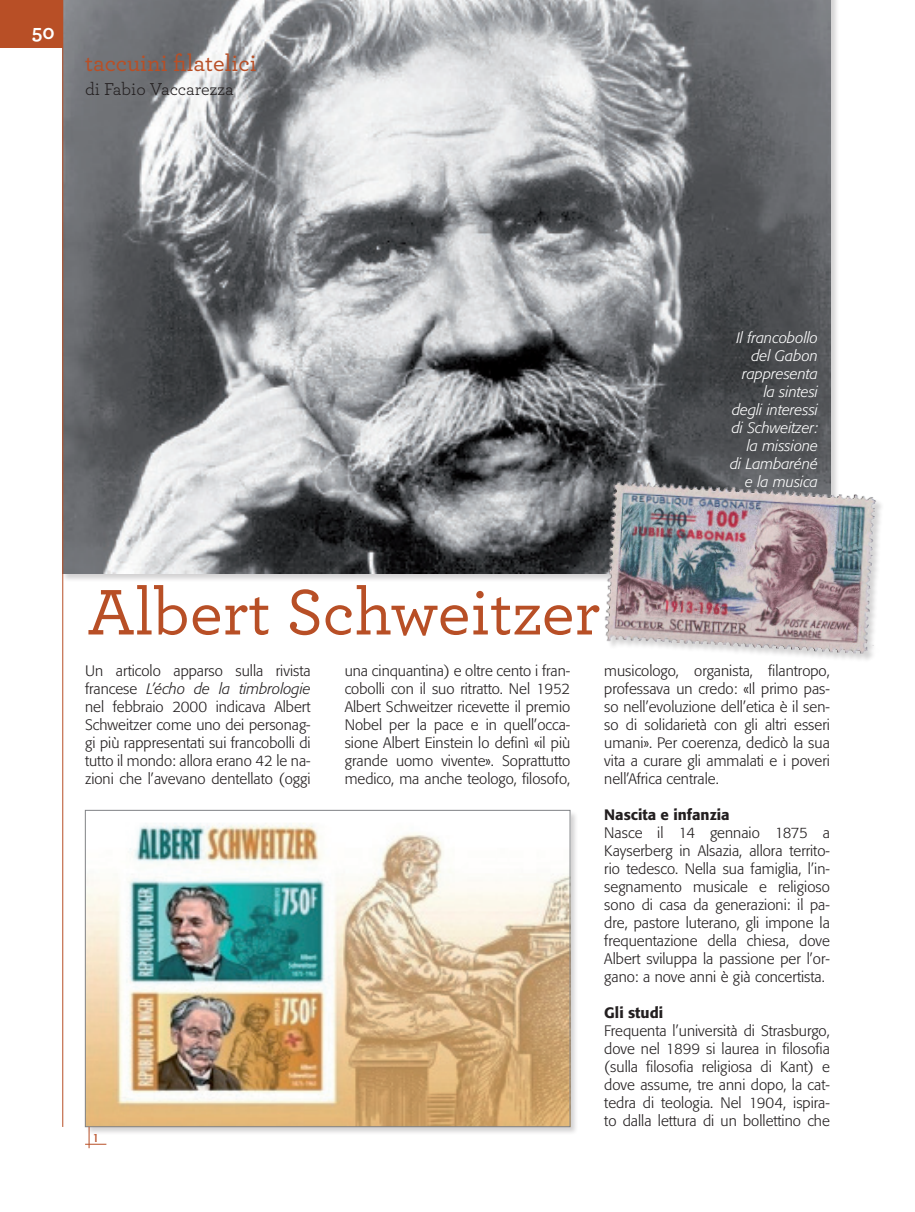
<style>
.page{position:relative;width:915px;height:1212px;background:#fff}
.page>*{position:absolute;margin:0;border:0;box-sizing:border-box;transform-origin:0 0}
.t1{font:500 67.5px "Archer";color:#b84f26}
.t2{font:500 24px "Archer";color:#b84f26}
.t3{font:700 21px "Archer";color:#fff}
.t4{font:18px "Archer";letter-spacing:-.01em;color:#231f20}
.t5{font:300 15px/18px "Formata";color:#231f20;text-align:justify}
.t6{font:italic 300 15px/18px "Formata";color:#fff;text-align:right}
.t7{font:500 15px "Formata";color:#231f20}
.t8{font:11.7px "Formata";color:#b84f26}
.s1{font-style:italic}
</style>
<div class="page">
<img style="left:63px;top:0;width:767px;height:573px">
<hr style="left:62px;top:0;width:1px;height:1127px;background:#b84f26">
<div style="left:0;top:0;width:63px;height:47px;background:#b84f26"></div>
<img style="left:600px;top:478px;width:282px;height:182px">
<div style="left:85px;top:810px;width:493px;height:325px;background:#231f20;opacity:.2"></div>
<img style="left:87px;top:812px;width:481px;height:313px">
<div style="left:85px;top:810px;width:485px;height:317px;border:1px solid #808285"></div>
<svg style="left:85px;top:1127px;width:21px;height:21px"></svg>
<h3 class="t3" style="left:32px;top:15px;width:25px">50</h3>
<h2 class="t2" style="left:85px;top:45px;width:173px">taccuini filatelici</h2>
<p class="t4" style="left:85px;top:76px;width:150px">di Fabio Vaccarezza</p>
<h1 class="t1" style="left:87px;top:563px;width:514px">Albert Schweitzer</h1>
<p class="t6" style="left:730px;top:329px;width:89px">Il francobollo del Gabon rappresenta la sintesi degli interessi di Schweitzer: la missione<br>di Lambaréné e la musica</p>
<p class="t5" style="left:85px;top:661px;width:227px">Un articolo apparso sulla rivista francese <span class="s1">L’écho de la timbrologie </span>nel febbraio 2000 indicava Albert Schweitzer come uno dei personag&shy;gi più rappresentati sui francobolli di tutto il mondo: allora erano 42 le na&shy;zioni che l’avevano dentellato (oggi</p>
<p class="t5" style="left:344px;top:661px;width:227px">una cinquantina) e oltre cento i fran&shy;cobolli con il suo ritratto. Nel 1952<br>Albert Schweitzer ricevette il premio Nobel per la pace e in quell’occa&shy;sione Albert Einstein lo definì «il più grande uomo vivente». Soprattutto medico, ma anche teologo, filosofo,</p>
<p class="t8" style="left:93px;top:1131px;width:8px">1</p>
<p class="t5" style="left:604px;top:661px;width:227px">musicologo, organista, filantropo, professava un credo: «Il primo pas&shy;so nell’evoluzione dell’etica è il sen&shy;so di solidarietà con gli altri esseri umani». Per coerenza, dedicò la sua vita a curare gli ammalati e i poveri nell’Africa centrale.</p>
<p class="t7" style="left:604px;top:805px;width:127px">Nascita e infanzia</p>
<p class="t5" style="left:604px;top:823px;width:227px">Nasce il 14 gennaio 1875 a Kayserberg in Alsazia, allora territo&shy;rio tedesco. Nella sua famiglia, l’in&shy;segnamento musicale e religioso sono di casa da generazioni: il pa&shy;dre, pastore luterano, gli impone la frequentazione della chiesa, dove Albert sviluppa la passione per l’or&shy;gano: a nove anni è già concertista.</p>
<p class="t7" style="left:604px;top:1003px;width:60px">Gli studi</p>
<p class="t5" style="left:604px;top:1021px;width:227px">Frequenta l’università di Strasburgo, dove nel 1899 si laurea in filosofia (sulla filosofia religiosa di Kant) e dove assume, tre anni dopo, la cat&shy;tedra di teologia. Nel 1904, ispira&shy;to dalla lettura di un bollettino che</p>
</div>
